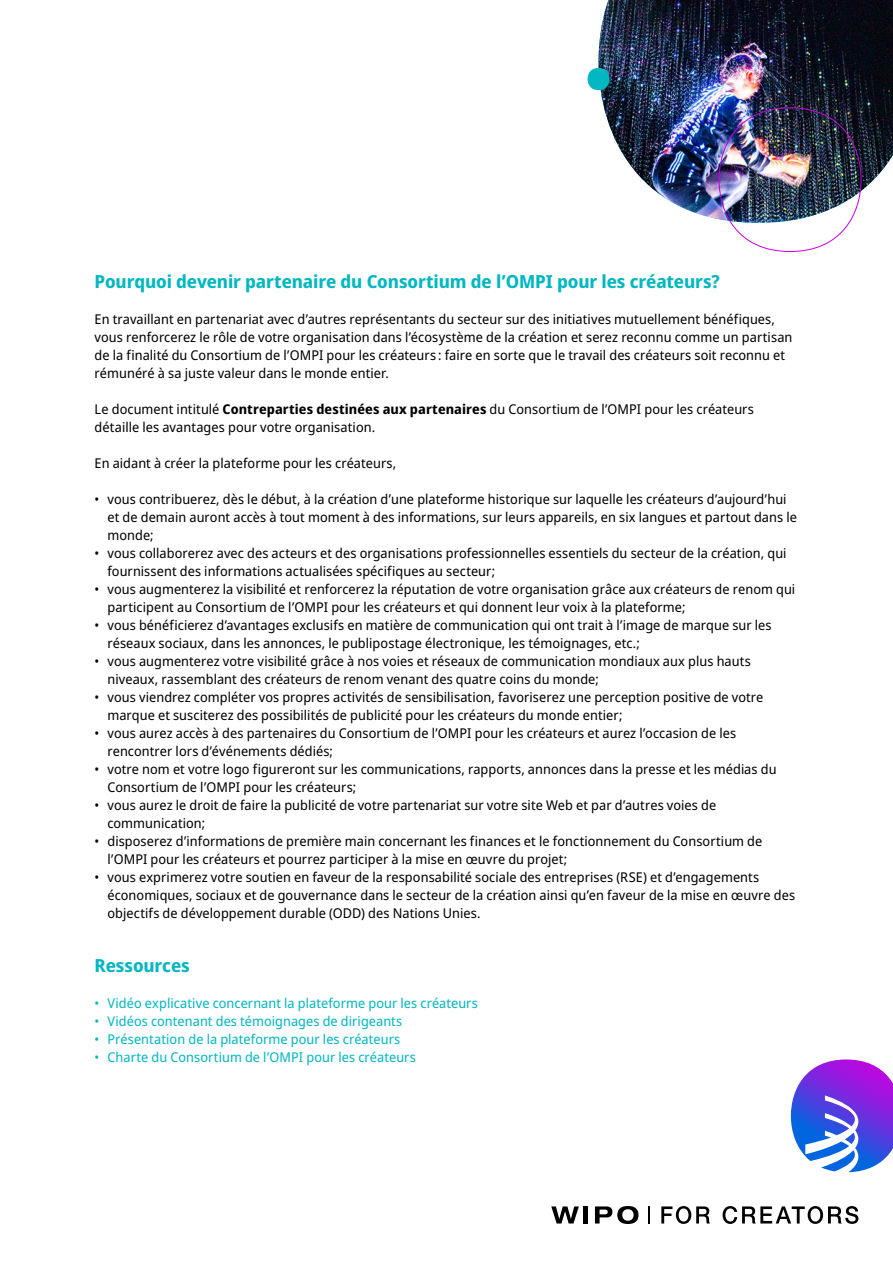
<style>
.page{position:relative;width:893px;height:1263px;background:#fff}
.page>*{position:absolute;margin:0;border:0;box-sizing:border-box;transform-origin:0 0}
.S_Title{font:700 18px "Noto Sans Display";letter-spacing:-.005em;color:#01b7c2}
.Body{font:13.5px/18px "Noto Sans Display";letter-spacing:.005em;color:#000}
.t1{font:13.5px "Noto Sans Display";letter-spacing:.005em;color:#01b7c2}
.s1{font-weight:700}
</style>
<div class="page">
<svg style="left:661px;top:1206px;width:49px;height:18px"></svg>
<svg style="left:722px;top:1206px;width:136px;height:18px"></svg>
<svg style="left:551px;top:1206px;width:28px;height:18px"></svg>
<div style="left:583px;top:1206px;width:5px;height:18px;background:#000"></div>
<svg style="left:595px;top:1206px;width:43px;height:18px"></svg>
<svg style="left:648px;top:1206px;width:1px;height:18px"></svg>
<img style="left:598px;top:0;width:294px;height:223px">
<div style="left:587px;top:68px;width:22px;height:22px;background:#01b7c2;border-radius:50%"></div>
<svg style="left:790px;top:1059px;width:102px;height:113px"></svg>
<p class="S_Title" style="left:95px;top:269px;width:626px">Pourquoi devenir partenaire du Consortium de l’OMPI pour les créateurs?</p>
<p class="Body" style="left:95px;top:310px;width:699px">En travaillant en partenariat avec d’autres représentants du secteur sur des initiatives mutuellement bénéfiques, vous renforcerez le rôle de votre organisation dans l’écosystème de la création et serez reconnu comme un partisan de la finalité du Consortium de l’OMPI pour les créateurs : faire en sorte que le travail des créateurs soit reconnu et rémunéré à sa juste valeur dans le monde entier.</p>
<p class="Body" style="left:95px;top:400px;width:660px">Le document intitulé <span class="s1">Contreparties destinées aux partenaires</span> du Consortium de l’OMPI pour les créateurs détaille les avantages pour votre organisation.</p>
<p class="Body" style="left:95px;top:454px;width:303px">En aidant à créer la plateforme pour les créateurs,</p>
<p class="Body" style="left:107px;top:490px;width:691px;text-indent:-13px">• vous contribuerez, dès le début, à la création d’une plateforme historique sur laquelle les créateurs d’aujourd’hui et de demain auront accès à tout moment à des informations, sur leurs appareils, en six langues et partout dans le monde;</p>
<p class="Body" style="left:107px;top:544px;width:680px;text-indent:-13px">• vous collaborerez avec des acteurs et des organisations professionnelles essentiels du secteur de la création, qui fournissent des informations actualisées spécifiques au secteur;</p>
<p class="Body" style="left:107px;top:580px;width:689px;text-indent:-13px">• vous augmenterez la visibilité et renforcerez la réputation de votre organisation grâce aux créateurs de renom qui participent au Consortium de l’OMPI pour les créateurs et qui donnent leur voix à la plateforme;</p>
<p class="Body" style="left:107px;top:616px;width:665px;text-indent:-13px">• vous bénéficierez d’avantages exclusifs en matière de communication qui ont trait à l’image de marque sur les réseaux sociaux, dans les annonces, le publipostage électronique, les témoignages, etc.;</p>
<p class="Body" style="left:107px;top:652px;width:645px;text-indent:-13px">• vous augmenterez votre visibilité grâce à nos voies et réseaux de communication mondiaux aux plus hauts niveaux, rassemblant des créateurs de renom venant des quatre coins du monde;</p>
<p class="Body" style="left:107px;top:688px;width:657px;text-indent:-13px">• vous viendrez compléter vos propres activités de sensibilisation, favoriserez une perception positive de votre marque et susciterez des possibilités de publicité pour les créateurs du monde entier;</p>
<p class="Body" style="left:107px;top:724px;width:630px;text-indent:-13px">• vous aurez accès à des partenaires du Consortium de l’OMPI pour les créateurs et aurez l’occasion de les rencontrer lors d’événements dédiés;</p>
<p class="Body" style="left:107px;top:760px;width:670px;text-indent:-13px">• votre nom et votre logo figureront sur les communications, rapports, annonces dans la presse et les médias du<br>Consortium de l’OMPI pour les créateurs;</p>
<p class="Body" style="left:107px;top:796px;width:610px;text-indent:-13px">• vous aurez le droit de faire la publicité de votre partenariat sur votre site Web et par d’autres voies de communication;</p>
<p class="Body" style="left:107px;top:832px;width:656px;text-indent:-13px">• disposerez d’informations de première main concernant les finances et le fonctionnement du Consortium de l’OMPI pour les créateurs et pourrez participer à la mise en œuvre du projet;</p>
<p class="Body" style="left:107px;top:868px;width:689px;text-indent:-13px">• vous exprimerez votre soutien en faveur de la responsabilité sociale des entreprises (RSE) et d’engagements économiques, sociaux et de gouvernance dans le secteur de la création ainsi qu’en faveur de la mise en œuvre des objectifs de développement durable (ODD) des Nations Unies.</p>
<p class="S_Title" style="left:95px;top:953px;width:97px">Ressources</p>
<p class="t1" style="left:95px;top:994px;width:385px">• Vidéo explicative concernant la plateforme pour les créateurs</p>
<p class="t1" style="left:95px;top:1012px;width:309px">• Vidéos contenant des témoignages de dirigeants</p>
<p class="t1" style="left:95px;top:1030px;width:307px">• Présentation de la plateforme pour les créateurs</p>
<p class="t1" style="left:95px;top:1048px;width:323px">• Charte du Consortium de l’OMPI pour les créateurs</p>
</div>
